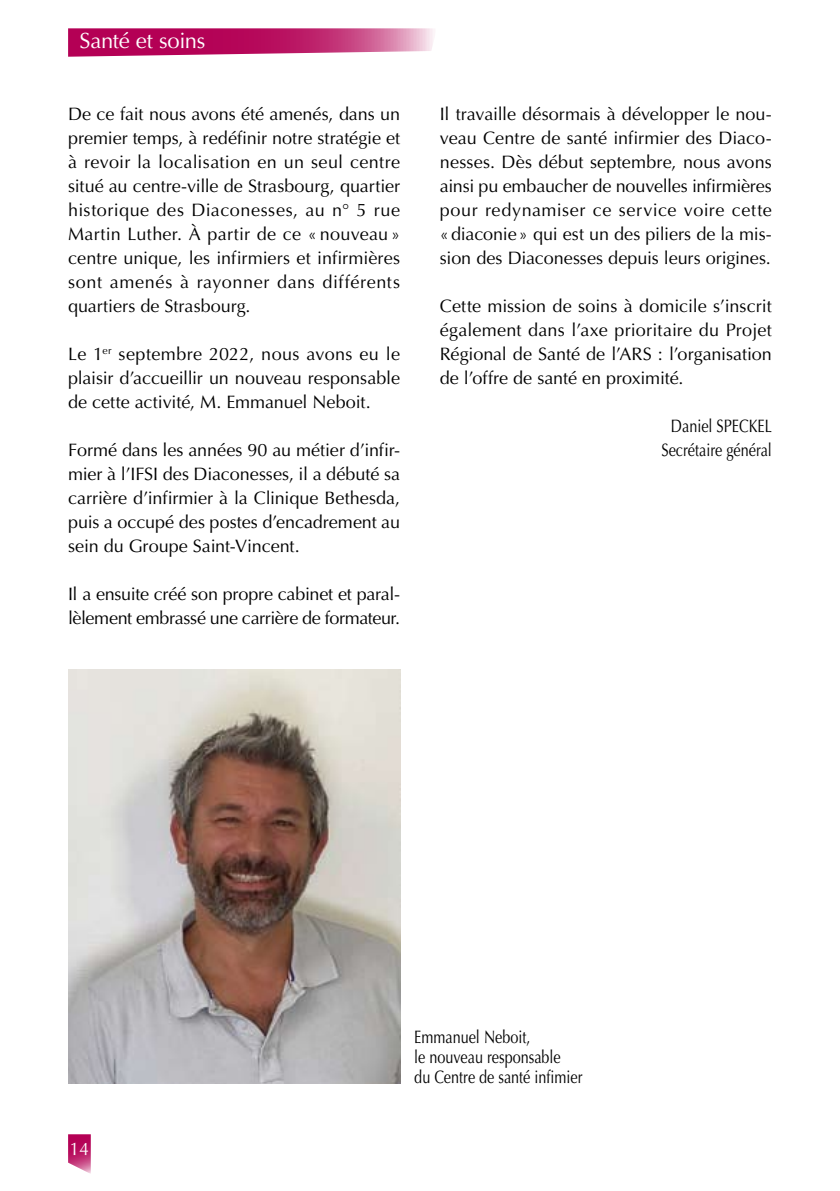
<style>
.page{position:relative;width:840px;height:1191px;background:#fff}
.page>*{position:absolute;margin:0;border:0;box-sizing:border-box;transform-origin:0 0}
.t1{font:22px "Optima";letter-spacing:-.015em;color:#fff}
.t2{font:18px/24px "Optima";color:#000;text-align:justify}
.t3{font:18px/20px "Optima";color:#000;text-align:center;scale:.8 1}
.t4{font:18px "Optima";color:#fff;scale:.95 1}
</style>
<div class="page">
<svg style="left:68px;top:1134px;width:23px;height:40px"></svg>
<svg style="left:68px;top:28px;width:365px;height:29px;background:#c63f7f"></svg>
<img style="left:68px;top:670px;width:332px;height:413px">
<p class="t1" style="left:79px;top:28px;width:127px">Santé et soins</p>
<p class="t2" style="left:68px;top:102px;width:333px">De ce fait nous avons été amenés, dans un premier temps, à redéfinir notre stratégie et à revoir la localisation en un seul centre situé au centre-ville de Strasbourg, quartier historique des Diaconesses, au n° 5 rue Martin Luther. À partir de ce « nouveau » centre unique, les infirmiers et infirmières sont amenés à rayonner dans différents quartiers de Strasbourg.</p>
<p class="t2" style="left:68px;top:342px;width:333px">Le 1<sup>er</sup> septembre 2022, nous avons eu le plaisir d’accueillir un nouveau responsable de cette activité, M. Emmanuel Neboit.</p>
<p class="t2" style="left:68px;top:438px;width:333px">Formé dans les années 90 au métier d’infir&shy;mier à l’IFSI des Diaconesses, il a débuté sa carrière d’infirmier à la Clinique Bethesda, puis a occupé des postes d’encadrement au sein du Groupe Saint-Vincent.</p>
<p class="t2" style="left:68px;top:582px;width:333px">Il a ensuite créé son propre cabinet et paral&shy;lèlement embrassé une carrière de formateur.</p>
<p class="t2" style="left:439px;top:102px;width:333px">Il travaille désormais à développer le nou&shy;veau Centre de santé infirmier des Diaco&shy;nesses. Dès début septembre, nous avons ainsi pu embaucher de nouvelles infirmières pour redynamiser ce service voire cette «diaconie» qui est un des piliers de la mis&shy;sion des Diaconesses depuis leurs origines.</p>
<p class="t2" style="left:439px;top:294px;width:333px">Cette mission de soins à domicile s’inscrit également dans l’axe prioritaire du Projet Régional de Santé de l’ARS : l’organisation de l’offre de santé en proximité.</p>
<p class="t3" style="left:661px;top:414px;width:139px;line-height:24px">Daniel SPECKEL<br>Secrétaire général</p>
<p class="t4" style="left:70px;top:1138px;width:22px">14</p>
<p class="t3" style="left:414px;top:1027px;width:212px;text-align:left">Emmanuel Neboit,<br>le nouveau responsable<br>du Centre de santé infimier</p>
</div>
